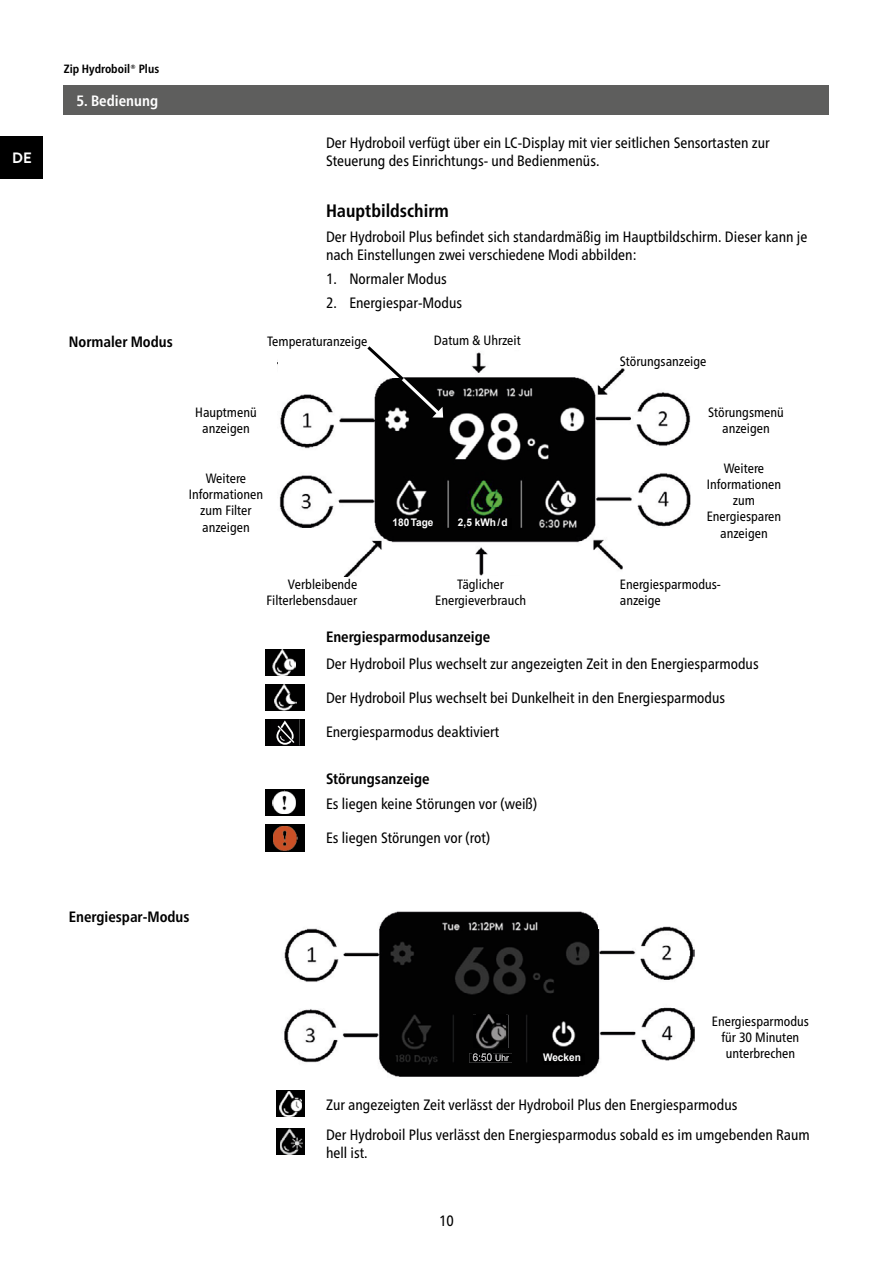
<style>
.page{position:relative;width:893px;height:1263px;background:#fff}
.page>*{position:absolute;margin:0;border:0;box-sizing:border-box;transform-origin:0 0}
.t1{font:700 condensed 18px "Frutiger Neue LTW1 G";color:#000}
.t2{font:condensed 15px/18px "Frutiger Neue LTW1 G";color:#000}
.t3{font:700 condensed 15px "Frutiger Neue LTW1 G";color:#000}
.t4{font:700 condensed 15px "Frutiger Neue LTW1 G";color:#fff}
.t5{font:700 15px "Brandon Text";color:#fff}
.t6{font:condensed 13.5px/16.2px "Frutiger Neue LTW1 G";color:#000;text-align:center}
.t7{font:700 condensed 12px "Frutiger Neue LTW1 G";color:#000}
.t8{font:700 10.5px "Arial";color:#fff;scale:.96 1}
</style>
<div class="page">
<div style="left:0;top:136px;width:43px;height:43px;background:#000"></div>
<div style="left:64px;top:85px;width:765px;height:30px;background:#5e5e5d"></div>
<img style="left:279px;top:352px;width:412px;height:225px">
<div style="left:278px;top:350px;width:121px;height:28px;background:#fff"></div>
<div style="left:613px;top:350px;width:79px;height:18px;background:#fff"></div>
<div style="left:391px;top:576px;width:185px;height:10px;background:#fff"></div>
<div style="left:623px;top:562px;width:69px;height:17px;background:#fff"></div>
<svg style="left:364px;top:346px;width:79px;height:72px"></svg>
<div style="left:276px;top:1090px;width:29px;height:27px;background:#000"></div>
<img style="left:280px;top:1091px;width:22px;height:26px">
<img style="left:284px;top:911px;width:411px;height:166px">
<div style="left:598px;top:907px;width:27px;height:21px;background:#fff"></div>
<div style="left:359px;top:1072px;width:27px;height:8px;background:#fff"></div>
<img style="left:473px;top:1015px;width:35px;height:33px">
<img style="left:477px;top:1015px;width:29px;height:33px">
<div style="left:543px;top:1053px;width:42px;height:12px;background:#000"></div>
<img style="left:469px;top:1053px;width:43px;height:9px">
<img style="left:473px;top:1053px;width:19px;height:8px">
<svg style="left:496px;top:1054px;width:13px;height:7px"></svg>
<div style="left:458px;top:518px;width:53px;height:12px;background:#000"></div>
<div style="left:265px;top:649px;width:40px;height:27px;background:#000"></div>
<img style="left:273px;top:650px;width:22px;height:26px">
<div style="left:265px;top:684px;width:40px;height:27px;background:#000"></div>
<img style="left:275px;top:684px;width:21px;height:26px">
<div style="left:265px;top:719px;width:40px;height:27px;background:#000"></div>
<svg style="left:276px;top:720px;width:19px;height:25px"></svg>
<div style="left:265px;top:789px;width:40px;height:27px;background:#000"></div>
<img style="left:273px;top:791px;width:23px;height:22px">
<div style="left:265px;top:824px;width:40px;height:27px;background:#000"></div>
<img style="left:273px;top:827px;width:24px;height:23px">
<div style="left:276px;top:1128px;width:29px;height:27px;background:#000"></div>
<img style="left:280px;top:1129px;width:23px;height:25px">
<p class="t5" style="left:12px;top:147px;width:21px">DE</p>
<p class="t7" style="left:64px;top:62px;width:97px">Zip Hydroboil® Plus</p>
<p class="t4" style="left:77px;top:92px;width:83px">5. Bedienung</p>
<p class="t3" style="left:69px;top:333px;width:105px">Normaler Modus</p>
<p class="t2" style="left:326px;top:133px;width:445px">Der Hydroboil verfügt über ein LC-Display mit vier seitlichen Sensortasten zur<br>Steuerung des Einrichtungs- und Bedienmenüs.</p>
<p class="t1" style="left:326px;top:200px;width:124px">Hauptbildschirm</p>
<p class="t2" style="left:326px;top:227px;width:483px">Der Hydroboil Plus befindet sich standardmäßig im Hauptbildschirm. Dieser kann je nach Einstellungen zwei verschiedene Modi abbilden:</p>
<p class="t2" style="left:326px;top:270px;width:122px">1. Normaler Modus</p>
<p class="t2" style="left:326px;top:294px;width:138px">2. Energiespar-Modus</p>
<p class="t6" style="left:434px;top:333px;width:88px">Datum &amp; Uhrzeit</p>
<p class="t6" style="left:620px;top:353px;width:88px">Störungsanzeige</p>
<p class="t6" style="left:267px;top:333px;width:102px">Temperaturanzeige</p>
<p class="t6" style="left:195px;top:404px;width:63px">Hauptmenü anzeigen</p>
<p class="t6" style="left:708px;top:404px;width:77px">Störungs menü anzeigen</p>
<p class="t6" style="left:189px;top:470px;width:76px">Weitere<br>Informationen zum Filter anzeigen</p>
<p class="t6" style="left:266px;top:576px;width:92px;text-align:right">Verbleibende<br>Filterlebensdauer</p>
<p class="t8" style="left:393px;top:515px;width:44px">180 Tage</p>
<p class="t8" style="left:458px;top:515px;width:53px">2,5 kWh / d</p>
<p class="t6" style="left:707px;top:460px;width:76px">Weitere<br>Informationen zum<br>Energiesparen anzeigen</p>
<p class="t6" style="left:435px;top:576px;width:92px">Täglicher<br>Energieverbrauch</p>
<p class="t6" style="left:620px;top:576px;width:102px;text-align:left">Energiesparmodus&shy;anzeige</p>
<p class="t3" style="left:326px;top:628px;width:166px">Energiesparmodusanzeige</p>
<p class="t2" style="left:326px;top:655px;width:434px">Der Hydroboil Plus wechselt zur angezeigten Zeit in den Energiesparmodus</p>
<p class="t2" style="left:326px;top:688px;width:401px">Der Hydroboil Plus wechselt bei Dunkelheit in den Energiesparmodus</p>
<p class="t2" style="left:326px;top:722px;width:175px">Energiesparmodus deaktiviert</p>
<p class="t3" style="left:326px;top:770px;width:105px">Störungsanzeige</p>
<p class="t2" style="left:326px;top:794px;width:213px">Es liegen keine Störungen vor (weiß)</p>
<p class="t2" style="left:326px;top:828px;width:166px">Es liegen Störungen vor (rot)</p>
<p class="t3" style="left:69px;top:908px;width:122px">Energiespar-Modus</p>
<p class="t8" style="left:543px;top:1050px;width:41px">Wecken</p>
<p class="t6" style="left:712px;top:1013px;width:98px">Energiesparmodus für 30 Minuten unterbrechen</p>
<p class="t2" style="left:326px;top:1089px;width:485px;line-height:29.8px">Zur angezeigten Zeit verlässt der Hydroboil Plus den Energiesparmodus<br>Der Hydroboil Plus verlässt den Energiesparmodus sobald es im umgebenden Raum</p>
<p class="t2" style="left:326px;top:1143px;width:43px">hell ist.</p>
<p class="t2" style="left:439px;top:1212px;width:16px">10</p>
</div>
